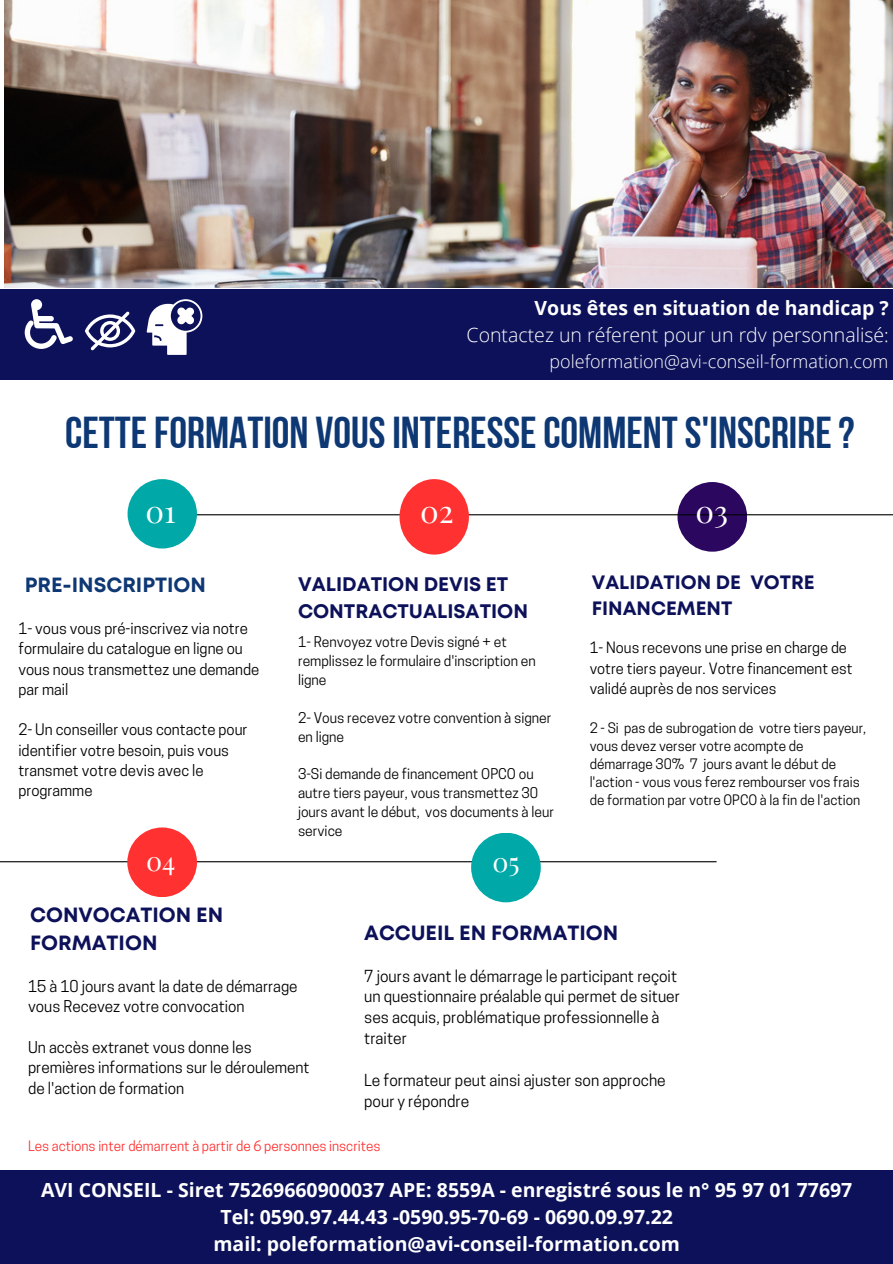
<style>
.page{position:relative;width:893px;height:1264px;background:#fff}
.page>*{position:absolute;margin:0;border:0;box-sizing:border-box;transform-origin:0 0}
.t1{font:44.55px "Bebas Neue Cyrillic";color:#0e3874}
.t2{font:31.05px "Playfair Display";color:#fff}
.t3{font:26.85px "Playfair Display";color:#fff}
.t4{font:700 20.55px/28.2px "Mont";color:#0c1159}
.t5{font:700 20.55px "Mont";color:#0e3874}
.t6{font:700 19.65px/27px "Mont";color:#0c1159}
.t7{font:700 19.5px "Open Sans";color:#fff}
.t8{font:300 19.5px "Open Sans";color:#fff}
.t9{font:700 19.35px/26.5px "Mont";color:#0c1159}
.t10{font:300 18px "Open Sans";color:#fff}
.t11{font:15.6px/20.9px "Cooper Hewitt";color:#000}
.t12{font:15.3px/20.4px "Cooper Hewitt";color:#000}
.t13{font:15px/20.2px "Cooper Hewitt";color:#000}
.t14{font:14.7px/20.2px "Cooper Hewitt";color:#000}
.t15{font:13.95px/18.9px "Cooper Hewitt";color:#000}
.t16{font:13.5px/18px "Cooper Hewitt";color:#000}
.t17{font:13.5px "Cooper Hewitt";color:#ff3131}
</style>
<div class="page">
<hr style="left:0;top:861px;width:716px;height:1px;background:#000">
<div style="left:677px;top:482px;width:70px;height:69px;background:#2b0760;border-radius:50%"></div>
<div style="left:471px;top:832px;width:69px;height:70px;background:#00a8a8;border-radius:50%"></div>
<div style="left:127px;top:827px;width:70px;height:70px;background:#ff3131;border-radius:50%"></div>
<hr style="left:180px;top:514px;width:712px;height:1px;background:#000">
<div style="left:127px;top:479px;width:70px;height:69px;background:#00a8a8;border-radius:50%"></div>
<div style="left:399px;top:479px;width:70px;height:75px;background:#ff3131;border-radius:50%"></div>
<div style="left:0;top:289px;width:892px;height:91px;background:#0c1159"></div>
<img style="left:4px;top:0;width:888px;height:288px">
<div style="left:0;top:1169px;width:892px;height:94px;background:#0c1159"></div>
<svg style="left:25px;top:299px;width:48px;height:50px"></svg>
<svg style="left:85px;top:311px;width:50px;height:39px"></svg>
<svg style="left:147px;top:299px;width:55px;height:56px"></svg>
<p class="t7" style="left:534px;top:294px;width:356px">Vous êtes en situation de handicap ?</p>
<p class="t8" style="left:466px;top:321px;width:424px">Contactez un réferent pour un rdv personnalisé:</p>
<p class="t10" style="left:549px;top:348px;width:340px">poleformation@avi-conseil-formation.com</p>
<p class="t1" style="left:65px;top:414px;width:791px">CETTEFORMATION VOUSINTERESSECOMMENTS'INSCRIRE?</p>
<p class="t2" style="left:145px;top:489px;width:32px">01</p>
<p class="t5" style="left:25px;top:576px;width:183px">PRE-INSCRIPTION</p>
<p class="t13" style="left:18px;top:620px;width:242px">1- vous vous pré-inscrivez via notre formulaire du catalogue en ligne ou vous nous transmettez une demande par mail</p>
<p class="t13" style="left:18px;top:721px;width:231px">2- Un conseiller vous contacte pour identifier votre besoin, puis vous transmet votre devis avec le programme</p>
<p class="t2" style="left:420px;top:489px;width:35px">02</p>
<p class="t2" style="left:695px;top:489px;width:34px">03</p>
<p class="t6" style="left:298px;top:572px;width:231px">VALIDATION DEVIS ET<br>CONTRACTUALISATION</p>
<p class="t15" style="left:298px;top:634px;width:239px">1- Renvoyez votre Devis signé + et remplissez le formulaire d'inscription en ligne</p>
<p class="t15" style="left:298px;top:709px;width:255px">2- Vous recevez votre convention à signer en ligne</p>
<p class="t15" style="left:298px;top:766px;width:257px">3-Si demande de financement OPCO ou autre tiers payeur, vous transmettez 30 jours avant le début, vos documents à leur service</p>
<p class="t9" style="left:591px;top:570px;width:224px">VALIDATION DE VOTRE<br>FINANCEMENT</p>
<p class="t14" style="left:589px;top:639px;width:264px">1- Nous recevons une prise en charge de votre tiers payeur. Votre financement est validé auprès de nos services</p>
<p class="t16" style="left:589px;top:721px;width:278px">2 - Si pas de subrogation de votre tiers payeur, vous devez verser votre acompte de démarrage 30% 7 jours avant le début de l'action - vous vous ferez rembourser vos frais de formation par votre OPCO à la fin de l'action</p>
<p class="t3" style="left:146px;top:841px;width:31px">04</p>
<p class="t3" style="left:492px;top:843px;width:29px">05</p>
<p class="t4" style="left:30px;top:902px;width:194px">CONVOCATION EN<br>FORMATION</p>
<p class="t12" style="left:28px;top:977px;width:271px">15 à 10 jours avant la date de démarrage vous Recevez votre convocation</p>
<p class="t12" style="left:28px;top:1039px;width:283px">Un accès extranet vous donne les premières informations sur le déroulement de l'action de formation</p>
<p class="t4" style="left:364px;top:919px;width:255px">ACCUEIL EN FORMATION</p>
<p class="t11" style="left:364px;top:967px;width:317px">7 jours avant le démarrage le participant reçoit un questionnaire préalable qui permet de situer ses acquis, problématique professionnelle à traiter</p>
<p class="t11" style="left:364px;top:1071px;width:303px">Le formateur peut ainsi ajuster son approche pour y répondre</p>
<p class="t17" style="left:28px;top:1140px;width:354px">Les actions inter démarrent à partir de 6 personnes inscrites</p>
<p class="t7" style="left:41px;top:1176px;width:812px">AVI CONSEIL - Siret 75269660900037 APE: 8559A - enregistré sous le n° 95 97 01 77697</p>
<p class="t7" style="left:220px;top:1203px;width:454px">Tel: 0590.97.44.43 -0590.95-70-69 - 0690.09.97.22</p>
<p class="t7" style="left:213px;top:1230px;width:468px">mail: poleformation@avi-conseil-formation.com</p>
</div>
